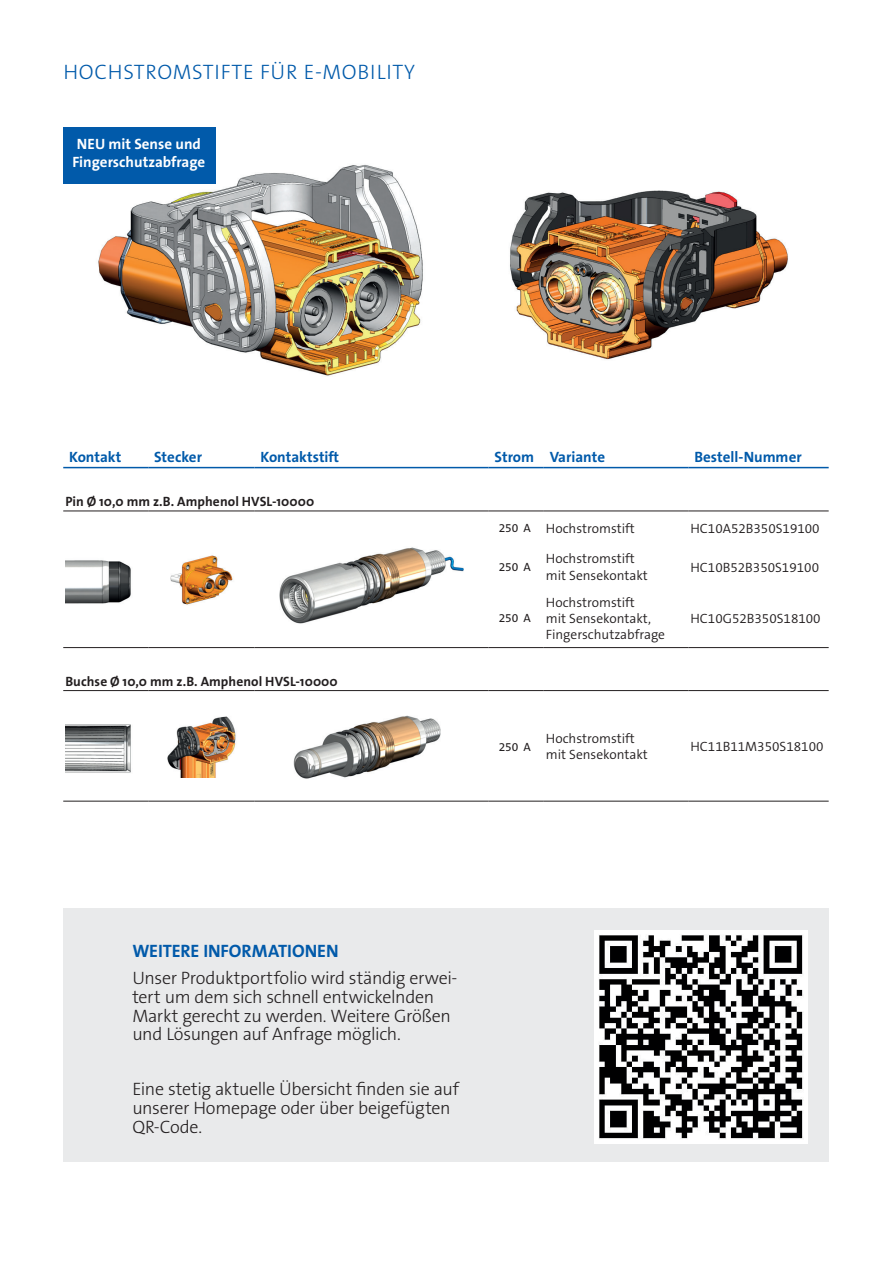
<style>
.page{position:relative;width:893px;height:1263px;background:#fff}
.page>*{position:absolute;margin:0;border:0;box-sizing:border-box;transform-origin:0 0}
.t1{font:300 21px "The Sans Os F";letter-spacing:.035em;color:#015aaa}
.t2{font:300 18px/18.8px "The Sans Os F";letter-spacing:-.02em;color:#231f20}
.t3{font:700 18px "The Sans Os F";letter-spacing:-.005em;color:#015aaa}
.t4{font:700 15px "The Sans Os F";color:#015aaa}
.t5{font:700 15px/18px "The Sans Os F";color:#fff}
.t6{font:300 13.5px/16.2px "The Sans Os F";color:#231f20}
.t7{font:700 13.5px "The Sans Os F";letter-spacing:.005em;color:#231f20}
.t8{font:12px "The Sans Os F";letter-spacing:-.01em;color:#231f20}
.s1{font-weight:400;font-size:12px}
</style>
<div class="page">
<img style="left:98px;top:149px;width:325px;height:227px">
<img style="left:510px;top:190px;width:278px;height:170px">
<div style="left:63px;top:127px;width:152px;height:57px;background:#015aaa"></div>
<hr style="left:63px;top:467px;width:85px;height:1px;background:#015aaa">
<hr style="left:148px;top:467px;width:107px;height:1px;background:#015aaa">
<hr style="left:255px;top:467px;width:233px;height:1px;background:#015aaa">
<hr style="left:488px;top:467px;width:56px;height:1px;background:#015aaa">
<hr style="left:544px;top:467px;width:144px;height:1px;background:#015aaa">
<hr style="left:688px;top:467px;width:141px;height:1px;background:#015aaa">
<hr style="left:63px;top:647px;width:85px;height:1px;background:#231f20">
<hr style="left:148px;top:647px;width:107px;height:1px;background:#231f20">
<hr style="left:255px;top:647px;width:233px;height:1px;background:#231f20">
<hr style="left:488px;top:647px;width:56px;height:1px;background:#231f20">
<hr style="left:544px;top:647px;width:144px;height:1px;background:#231f20">
<hr style="left:688px;top:647px;width:141px;height:1px;background:#231f20">
<hr style="left:63px;top:511px;width:85px;height:1px;background:#231f20">
<hr style="left:148px;top:511px;width:107px;height:1px;background:#231f20">
<hr style="left:255px;top:511px;width:233px;height:1px;background:#231f20">
<hr style="left:488px;top:511px;width:56px;height:1px;background:#231f20">
<hr style="left:544px;top:511px;width:144px;height:1px;background:#231f20">
<hr style="left:688px;top:511px;width:141px;height:1px;background:#231f20">
<img style="left:65px;top:560px;width:66px;height:44px">
<img style="left:170px;top:555px;width:63px;height:50px">
<img style="left:279px;top:547px;width:185px;height:77px">
<hr style="left:63px;top:801px;width:85px;height:1px;background:#231f20">
<hr style="left:148px;top:801px;width:107px;height:1px;background:#231f20">
<hr style="left:255px;top:801px;width:233px;height:1px;background:#231f20">
<hr style="left:488px;top:801px;width:56px;height:1px;background:#231f20">
<hr style="left:544px;top:801px;width:144px;height:1px;background:#231f20">
<hr style="left:688px;top:801px;width:141px;height:1px;background:#231f20">
<hr style="left:63px;top:690px;width:85px;height:1px;background:#231f20">
<hr style="left:148px;top:690px;width:107px;height:1px;background:#231f20">
<hr style="left:255px;top:690px;width:233px;height:1px;background:#231f20">
<hr style="left:488px;top:690px;width:56px;height:1px;background:#231f20">
<hr style="left:544px;top:690px;width:144px;height:1px;background:#231f20">
<hr style="left:688px;top:690px;width:141px;height:1px;background:#231f20">
<img style="left:65px;top:724px;width:66px;height:49px">
<img style="left:167px;top:716px;width:69px;height:62px">
<img style="left:293px;top:715px;width:148px;height:64px">
<div style="left:63px;top:909px;width:766px;height:253px;background:#e9eaeb"></div>
<img style="left:595px;top:931px;width:212px;height:212px">
<p class="t1" style="left:63px;top:59px;width:353px">HOCHSTROMSTIFTE FÜR E-MOBILITY</p>
<p class="t5" style="left:72px;top:135px;width:134px">NEU mit Sense und<br>Fingerschutzabfrage</p>
<p class="t4" style="left:69px;top:447px;width:54px">Kontakt</p>
<p class="t4" style="left:154px;top:447px;width:49px">Stecker</p>
<p class="t4" style="left:261px;top:447px;width:80px">Kontaktstift</p>
<p class="t4" style="left:494px;top:447px;width:112px">Strom Variante</p>
<p class="t4" style="left:694px;top:447px;width:109px">Bestell-Nummer</p>
<p class="t7" style="left:65px;top:493px;width:251px">Pin Ø 10,0 mm z.B. Amphenol HVSL-10000</p>
<p class="t6" style="left:499px;top:520px;width:137px"><span class="s1">250 A</span> Hochstromstift</p>
<p class="t6" style="left:690px;top:520px;width:131px">HC10A52B350S19100</p>
<p class="t8" style="left:499px;top:559px;width:34px">250 A</p>
<p class="t6" style="left:546px;top:551px;width:104px">Hochstromstift mit Sensekontakt</p>
<p class="t6" style="left:690px;top:559px;width:130px">HC10B52B350S19100</p>
<p class="t8" style="left:499px;top:610px;width:34px">250 A</p>
<p class="t6" style="left:546px;top:594px;width:121px">Hochstromstift<br>mit Sensekontakt,<br>Fingerschutzabfrage</p>
<p class="t6" style="left:690px;top:610px;width:132px">HC10G52B350S18100</p>
<p class="t7" style="left:65px;top:672px;width:274px">Buchse Ø 10,0 mm z.B. Amphenol HVSL-10000</p>
<p class="t8" style="left:499px;top:739px;width:34px">250 A</p>
<p class="t6" style="left:546px;top:730px;width:104px">Hochstromstift mit Sensekontakt</p>
<p class="t6" style="left:690px;top:739px;width:135px">HC11B11M350S18100</p>
<p class="t3" style="left:132px;top:939px;width:208px">WEITERE INFORMATIONEN</p>
<p class="t2" style="left:132px;top:969px;width:327px">Unser Produktportfolio wird ständig erwei&shy;tert um dem sich schnell entwickelnden Markt gerecht zu werden. Weitere Größen und Lösungen auf Anfrage möglich.</p>
<p class="t2" style="left:132px;top:1080px;width:328px">Eine stetig aktuelle Übersicht finden sie auf unserer Homepage oder über beigefügten<br>QR-Code.</p>
</div>
